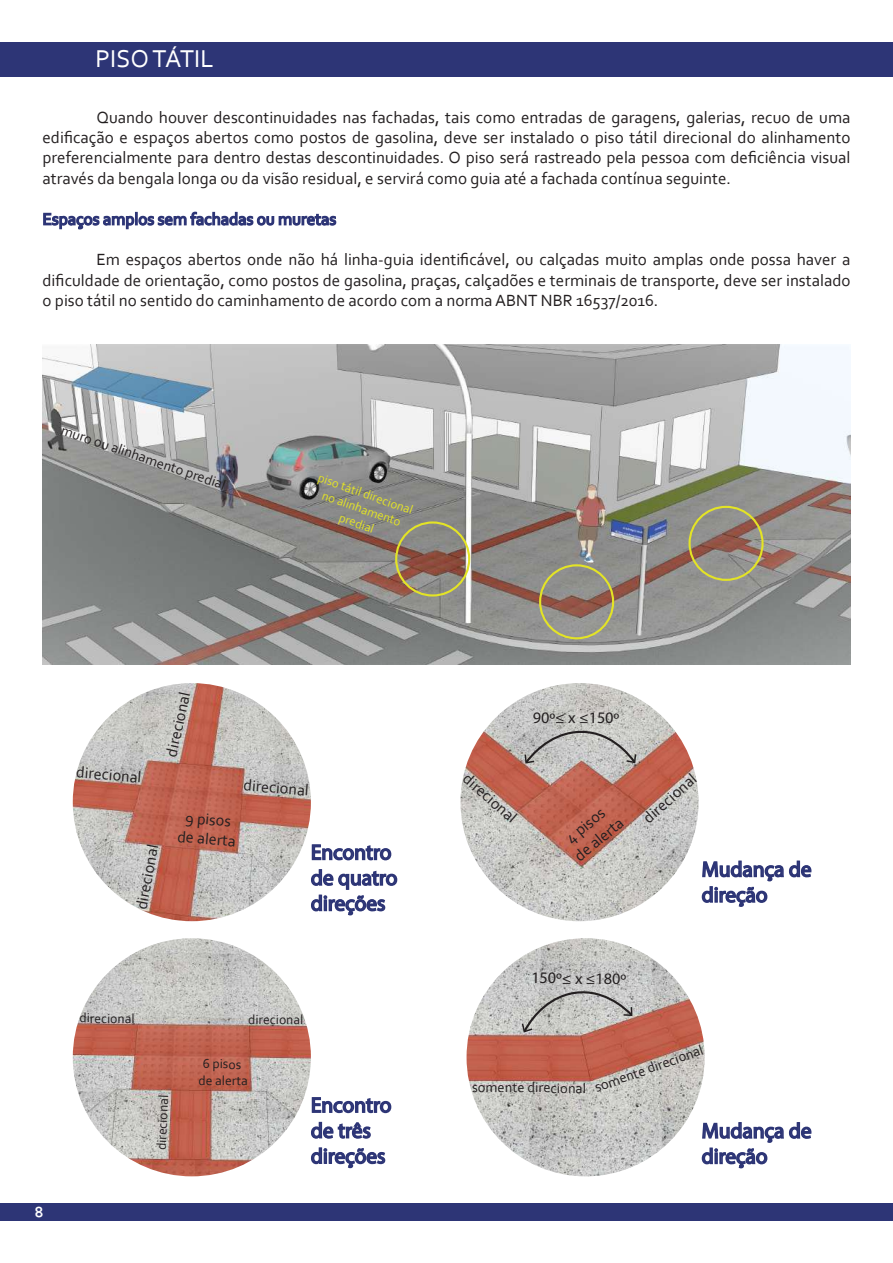
<style>
.page{position:relative;width:893px;height:1263px;background:#fff}
.page>*{position:absolute;margin:0;border:0;box-sizing:border-box;transform-origin:0 0}
.t1{font:25.5px "Corbel";color:#fff}
.t2{font:24.6px "Corbel";color:#fff}
.t3{font:21.3px/25.5px "Myriad Pro";color:#2d3576}
.t4{font:16.95px/20.4px "Corbel";color:#231f20;text-align:justify}
.t5{font:16.2px/19.4px "Corbel";color:#231f20;text-align:center}
.t6{font:16.2px "Myriad Pro";color:#231f20}
.t7{font:14.4px "Corbel";letter-spacing:-.01em;color:#231f20}
.t8{font:13.65px/16.4px "Corbel";color:#231f20}
.t9{font:12.75px/15.3px "Corbel";color:#e3e326;text-align:center}
</style>
<div class="page">
<div style="left:0;top:43px;width:893px;height:34px;background:#2d3576"></div>
<svg style="left:43px;top:211px;width:294px;height:19px"></svg>
<img style="left:43px;top:345px;width:807px;height:319px">
<div style="left:395px;top:521px;width:75px;height:75px;border:2px solid #e3e326;border-radius:50%"></div>
<div style="left:539px;top:564px;width:75px;height:75px;border:2px solid #e3e326;border-radius:50%"></div>
<div style="left:688px;top:506px;width:76px;height:75px;border:2px solid #e3e326;border-radius:50%"></div>
<img style="left:73px;top:683px;width:238px;height:238px;border-radius:119px">
<svg style="left:311px;top:844px;width:87px;height:72px"></svg>
<img style="left:73px;top:938px;width:238px;height:238px;border-radius:119px">
<svg style="left:311px;top:1097px;width:81px;height:72px"></svg>
<img style="left:460px;top:683px;width:239px;height:238px;border-radius:119px">
<svg style="left:523px;top:726px;width:114px;height:39px;background:#b9b8b7"></svg>
<svg style="left:701px;top:860px;width:111px;height:47px"></svg>
<img style="left:467px;top:938px;width:238px;height:238px;border-radius:119px">
<svg style="left:522px;top:983px;width:112px;height:51px;background:#bcb5b2"></svg>
<svg style="left:701px;top:1072px;width:111px;height:97px"></svg>
<div style="left:0;top:1203px;width:892px;height:17px;background:#2d3576"></div>
<h1 class="t1" style="left:96px;top:42px;width:120px">PISO TÁTIL</h1>
<p class="t4" style="left:43px;top:106px;width:809px;text-indent:54px">Quando houver descontinuidades nas fachadas, tais como entradas de garagens, galerias, recuo de uma edificação e espaços abertos como postos de gasolina, deve ser instalado o piso tátil direcional do alinhamento preferencialmente para dentro destas descontinuidades. O piso será rastreado pela pessoa com deficiência visual através da bengala longa ou da visão residual, e servirá como guia até a fachada contínua seguinte.</p>
<p class="t4" style="left:43px;top:249px;width:809px;text-indent:54px">Em espaços abertos onde não há linha-guia identificável, ou calçadas muito amplas onde possa haver a dificuldade de orientação, como postos de gasolina, praças, calçadões e terminais de transporte, deve ser instalado o piso tátil no sentido do caminhamento de acordo com a norma ABNT NBR 16537/2016.</p>
<p class="t7" style="left:65px;top:421px;width:174px;rotate:19deg">muro ou alinhamento predial</p>
<p class="t9" style="left:321px;top:470px;width:101px;rotate:19deg">piso tátil direcional no alinhamento predial</p>
<p class="t5" style="left:77px;top:762px;width:67px;rotate:5deg">direcional</p>
<p class="t5" style="left:161px;top:754px;width:67px;rotate:-78deg">direcional</p>
<p class="t5" style="left:131px;top:907px;width:67px;rotate:-79deg">direcional</p>
<p class="t5" style="left:180px;top:807px;width:60px;rotate:5deg">9 pisos de alerta</p>
<p class="t5" style="left:244px;top:774px;width:67px;rotate:5deg">direcional</p>
<p class="t3" style="left:311px;top:839px;width:88px">Encontro de quatro direções</p>
<h2 class="t2" style="left:35px;top:1194px;width:10px">8</h2>
<p class="t8" style="left:80px;top:1009px;width:57px;rotate:1deg">direcional</p>
<p class="t8" style="left:248px;top:1011px;width:57px;rotate:1deg">direcional</p>
<p class="t8" style="left:152px;top:1150px;width:57px;rotate:-87deg">direcional</p>
<p class="t8" style="left:199px;top:1055px;width:51px;rotate:1deg">6 pisos de alerta</p>
<p class="t3" style="left:311px;top:1092px;width:82px">Encontro de três direções</p>
<p class="t6" style="left:533px;top:707px;width:88px;rotate:1deg">90º≤ x ≤150º</p>
<p class="t5" style="left:472px;top:769px;width:67px;rotate:41deg">direcional</p>
<p class="t5" style="left:639px;top:812px;width:67px;rotate:-41deg">direcional</p>
<p class="t5" style="left:558px;top:834px;width:60px;text-align:left;rotate:-39deg">4 pisos de alerta</p>
<p class="t3" style="left:702px;top:856px;width:111px">Mudança de direção</p>
<p class="t6" style="left:532px;top:967px;width:96px;rotate:1deg">150º≤ x ≤180º</p>
<p class="t7" style="left:472px;top:1079px;width:116px">somente direcional</p>
<p class="t7" style="left:592px;top:1079px;width:116px;rotate:-20deg">somente direcional</p>
<p class="t3" style="left:702px;top:1118px;width:111px">Mudança de direção</p>
</div>
